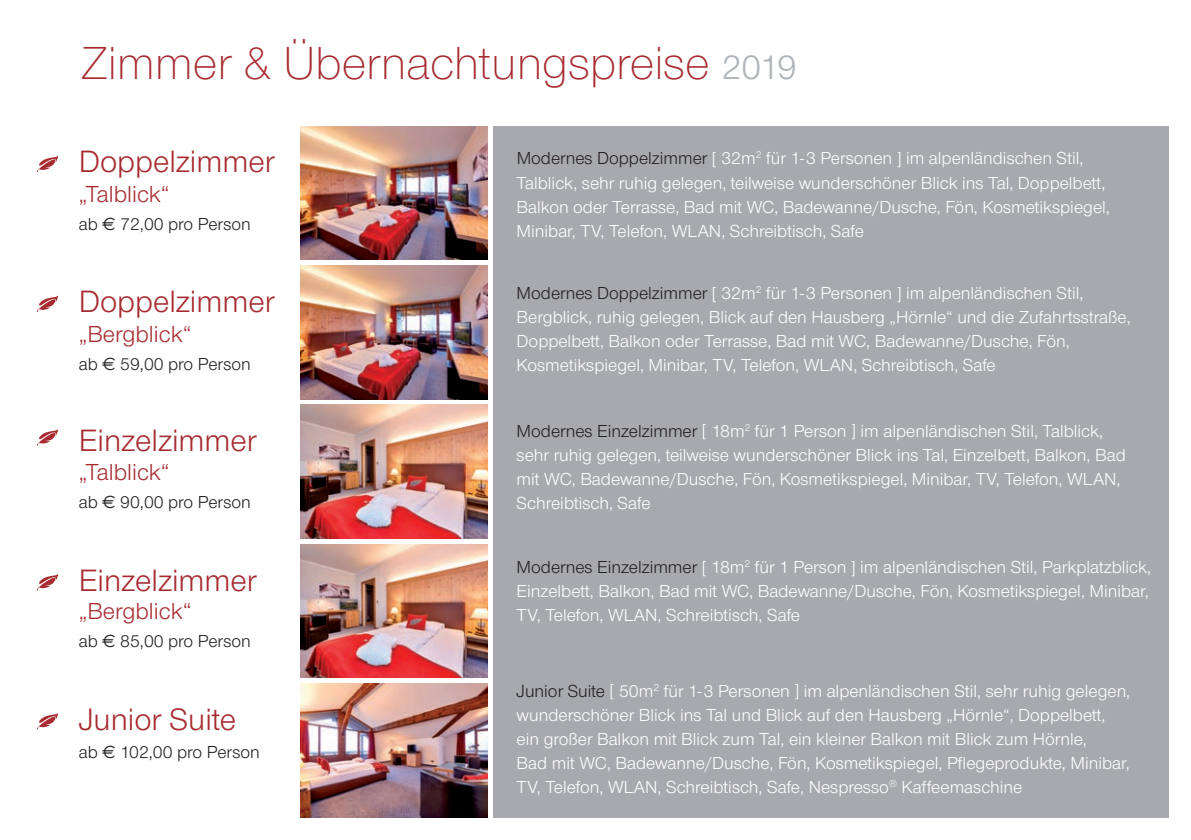
<style>
.page{position:relative;width:1191px;height:840px;background:#fff}
.page>*{position:absolute;margin:0;border:0;box-sizing:border-box;transform-origin:0 0}
.t1{font:300 48px "Nimbus Sans Novus T";color:#a72b30}
.t2{font:32px "Nimbus Sans Novus T";color:#a72b30}
.t3{font:24px "Nimbus Sans Novus T";color:#a72b30}
.t4{font:18px/24px "Nimbus Sans Novus T";color:#fff}
.t5{font:18px "Nimbus Sans Novus T";color:#231f20}
.s1{font-weight:400;font-size:36px;color:#aeb3b8}
.s2{font-family:"Euro Sans"}
.s3{color:#231f20}
</style>
<div class="page">
<div style="left:493px;top:126px;width:675px;height:690px;background:#a8a9ad"></div>
<img style="left:300px;top:265px;width:187px;height:134px">
<img style="left:300px;top:404px;width:187px;height:134px">
<img style="left:300px;top:544px;width:187px;height:133px">
<img style="left:300px;top:683px;width:187px;height:133px">
<img style="left:300px;top:126px;width:187px;height:134px">
<svg style="left:37px;top:156px;width:21px;height:16px"></svg>
<svg style="left:37px;top:295px;width:21px;height:17px"></svg>
<svg style="left:37px;top:429px;width:21px;height:16px"></svg>
<svg style="left:37px;top:574px;width:21px;height:16px"></svg>
<svg style="left:37px;top:713px;width:21px;height:16px"></svg>
<h1 class="t1" style="left:81px;top:35px;width:717px">Zimmer &amp; Übernachtungspreise <span class="s1">2019</span></h1>
<h2 class="t2" style="left:79px;top:143px;width:197px">Doppelzimmer</h2>
<h3 class="t3" style="left:79px;top:180px;width:92px">„Talblick“</h3>
<p class="t5" style="left:79px;top:214px;width:173px">ab <span class="s2">E</span> 72,00 pro Person</p>
<h2 class="t2" style="left:79px;top:282px;width:197px">Doppelzimmer</h2>
<h3 class="t3" style="left:79px;top:320px;width:114px">„Bergblick“</h3>
<p class="t5" style="left:79px;top:353px;width:173px">ab <span class="s2">E</span> 59,00 pro Person</p>
<h2 class="t2" style="left:79px;top:421px;width:180px">Einzelzimmer</h2>
<h3 class="t3" style="left:79px;top:457px;width:92px">„Talblick“</h3>
<p class="t5" style="left:79px;top:491px;width:173px">ab <span class="s2">E</span> 90,00 pro Person</p>
<h2 class="t2" style="left:79px;top:561px;width:180px">Einzelzimmer</h2>
<h3 class="t3" style="left:79px;top:597px;width:114px">„Bergblick“</h3>
<p class="t5" style="left:79px;top:630px;width:173px">ab <span class="s2">E</span> 85,00 pro Person</p>
<h2 class="t2" style="left:79px;top:700px;width:159px">Junior Suite</h2>
<p class="t5" style="left:79px;top:740px;width:182px">ab <span class="s2">E</span> 102,00 pro Person</p>
<p class="t4" style="left:516px;top:146px;width:595px"><span class="s3">Modernes Doppelzimmer</span> [ 32m<sup>2</sup> für 1-3 Personen ] im alpenländischen Stil, Talblick, sehr ruhig gelegen, teilweise wunderschöner Blick ins Tal, Doppelbett, Balkon oder Terrasse, Bad mit WC, Badewanne/Dusche, Fön, Kosmetikspiegel, Minibar, TV, Telefon, WLAN, Schreibtisch, Safe</p>
<p class="t4" style="left:516px;top:281px;width:615px"><span class="s3">Modernes Doppelzimmer</span> [ 32m<sup>2</sup> für 1-3 Personen ] im alpenländischen Stil, Bergblick, ruhig gelegen, Blick auf den Hausberg „Hörnle“ und die Zufahrtsstraße, Doppelbett, Balkon oder Terrasse, Bad mit WC, Badewanne/Dusche, Fön, Kosmetikspiegel, Minibar, TV, Telefon, WLAN, Schreibtisch, Safe</p>
<p class="t4" style="left:516px;top:418px;width:610px"><span class="s3">Modernes Einzelzimmer</span> [ 18m<sup>2</sup> für 1 Person ] im alpenländischen Stil, Talblick, sehr ruhig gelegen, teilweise wunderschöner Blick ins Tal, Einzelbett, Balkon, Bad mit WC, Badewanne/Dusche, Fön, Kosmetikspiegel, Minibar, TV, Telefon, WLAN, Schreibtisch, Safe</p>
<p class="t4" style="left:516px;top:554px;width:636px"><span class="s3">Modernes Einzelzimmer</span> [ 18m<sup>2</sup> für 1 Person ] im alpenländischen Stil, Parkplatzblick,<br>Einzelbett, Balkon, Bad mit WC, Badewanne/Dusche, Fön, Kosmetikspiegel, Minibar,<br>TV, Telefon, WLAN, Schreibtisch, Safe</p>
<p class="t4" style="left:516px;top:678px;width:615px"><span class="s3">Junior Suite</span> [ 50m<sup>2</sup> für 1-3 Personen ] im alpenländischen Stil, sehr ruhig gelegen, wunderschöner Blick ins Tal und Blick auf den Hausberg „Hörnle“, Doppelbett, ein großer Balkon mit Blick zum Tal, ein kleiner Balkon mit Blick zum Hörnle,<br>Bad mit WC, Badewanne/Dusche, Fön, Kosmetikspiegel, Pflegeprodukte, Minibar, TV, Telefon, WLAN, Schreibtisch, Safe, Nespresso<sup>®</sup> Kaffeemaschine</p>
</div>
